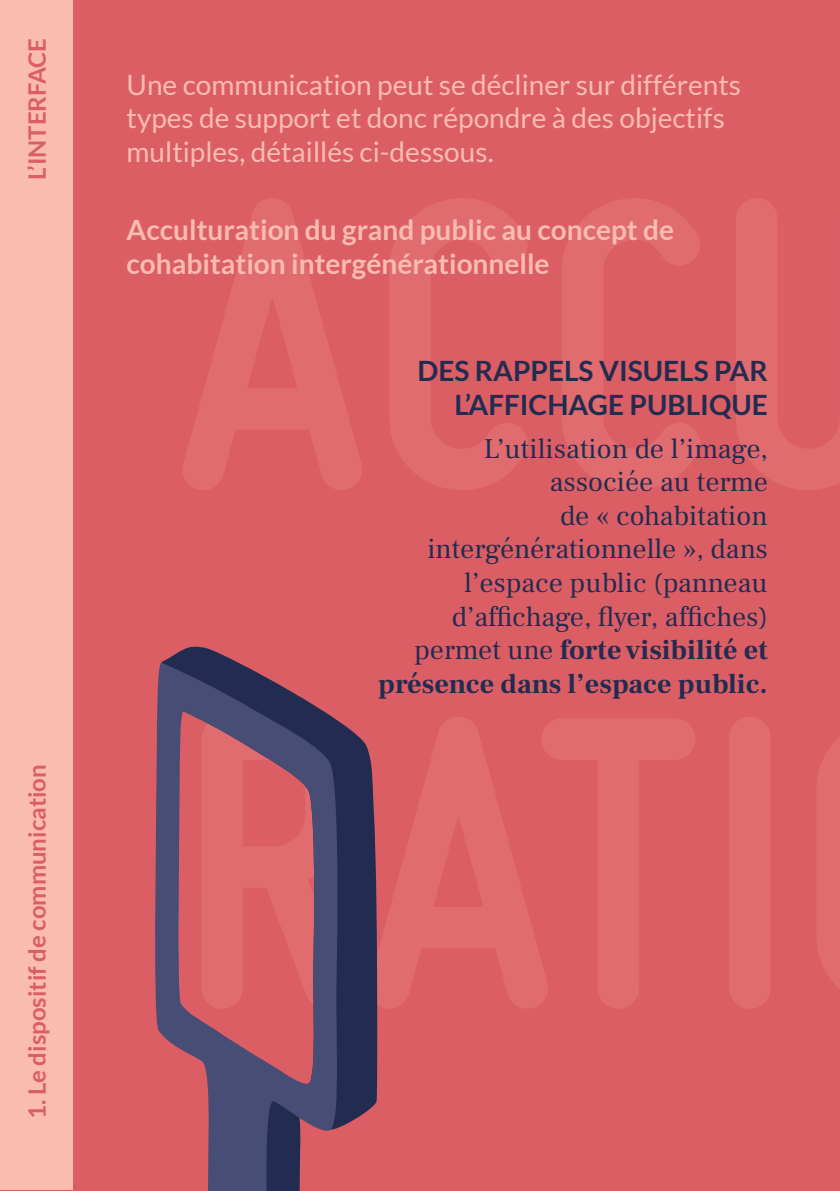
<style>
.page{position:relative;width:840px;height:1191px;background:#fff}
.page>*{position:absolute;margin:0;border:0;box-sizing:border-box;transform-origin:0 0}
.t1{font:28px/33.6px "Frank Ruhl Libre";color:#222c50;text-align:right}
.t2{font:28px/33.6px "Lato";color:#fabcb0}
.t3{font:700 28px/33.6px "Lato";color:#fabcb0}
.t4{font:700 28px/33.6px "Lato";color:#222c50;text-align:right}
.t5{font:700 24px "Lato";color:#dc5e65}
.s1{font-weight:700}
</style>
<div class="page">
<div style="left:0;top:0;width:839px;height:1191px;background:#dc5e65"></div>
<hr style="left:839px;top:0;width:1px;height:1191px;background:#dc5e65">
<div style="left:0;top:0;width:72px;height:1190px;background:#fabcb0"></div>
<svg style="left:183px;top:198px;width:656px;height:292px"></svg>
<svg style="left:839px;top:423px;width:1px;height:60px"></svg>
<svg style="left:377px;top:717px;width:462px;height:293px"></svg>
<svg style="left:165px;top:646px;width:212px;height:481px;fill:#222c50"></svg>
<svg style="left:155px;top:660px;width:186px;height:531px"></svg>
<p class="t5" style="left:23px;top:180px;width:143px;rotate:-90deg">L’INTERFACE</p>
<p class="t5" style="left:23px;top:1119px;width:356px;rotate:-90deg">1. Le dispositif de communication</p>
<p class="t2" style="left:126px;top:67px;width:615px">Une communication peut se décliner sur différents types de support et donc répondre à des objectifs multiples, détaillés ci-dessous.</p>
<p class="t3" style="left:126px;top:212px;width:548px">Acculturation du grand public au concept de cohabitation intergénérationnelle</p>
<p class="t4" style="left:417px;top:354px;width:352px">DES RAPPELS VISUELS PAR<br>L’AFFICHAGE PUBLIQUE</p>
<p class="t1" style="left:378px;top:431px;width:391px">L’utilisation de l’image, associée au terme<br>de « cohabitation intergénérationnelle », dans l’espace public (panneau d’affichage, flyer, affiches) permet une <span class="s1">forte visibilité et présence dans l’espace public.</span></p>
</div>
